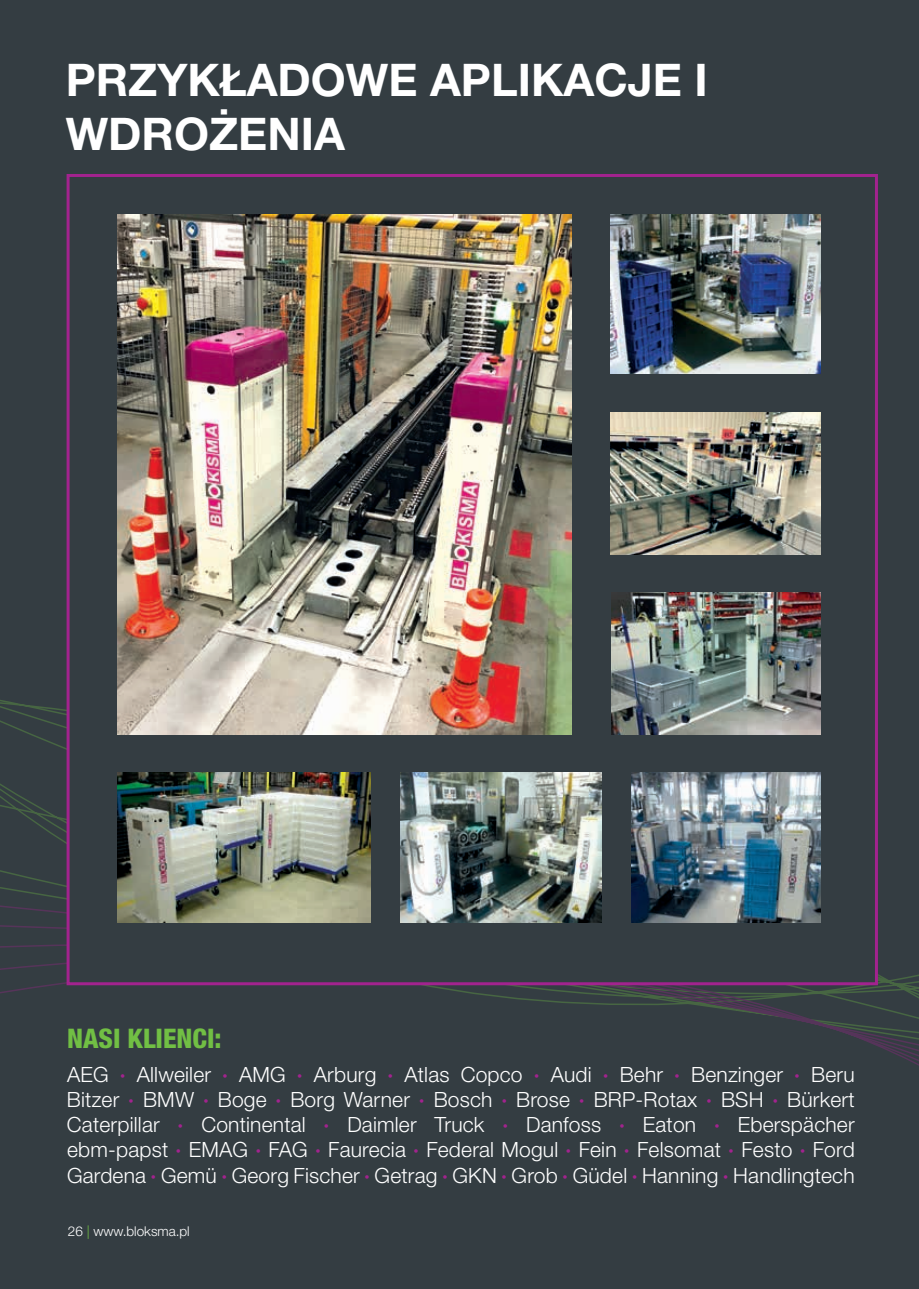
<style>
.page{position:relative;width:919px;height:1289px;background:#fff}
.page>*{position:absolute;margin:0;border:0;box-sizing:border-box;transform-origin:0 0}
.t1{font:700 45px/54px "Helvetica Neue LT Pro";color:#fff}
.t2{font:800 condensed 27px "Helvetica Neue LT Pro";color:#71bf44}
.t3{font:300 21px/25.2px "Helvetica Neue LT Pro";letter-spacing:.01em;color:#fff;text-align:justify}
.t4{font:300 13.5px "Helvetica Neue LT Pro";color:#fff}
.s1{font-weight:700;color:#a2238e}
.s2{color:#71bf44}
</style>
<div class="page">
<div style="left:0;top:0;width:918px;height:1288px;background:#343d42"></div>
<svg style="left:0;top:815px;width:918px;height:250px"></svg>
<div style="left:67px;top:174px;width:810px;height:811px;background:#343d42;border:3px solid #a2238e"></div>
<img style="left:117px;top:214px;width:454px;height:520px">
<img style="left:610px;top:412px;width:210px;height:142px">
<img style="left:611px;top:593px;width:209px;height:141px">
<img style="left:117px;top:772px;width:253px;height:150px">
<img style="left:631px;top:772px;width:189px;height:150px">
<img style="left:401px;top:772px;width:200px;height:150px">
<img style="left:610px;top:214px;width:210px;height:160px">
<h1 class="t1" style="left:66px;top:52px;width:643px">PRZYKŁADOWE APLIKACJE I<br>WDROŻENIA</h1>
<p class="t2" style="left:67px;top:1021px;width:156px">NASI KLIENCI:</p>
<p class="t3" style="left:67px;top:1061px;width:789px">AEG <span class="s1">·</span> Allweiler <span class="s1">·</span> AMG <span class="s1">·</span> Arburg <span class="s1">·</span> Atlas Copco <span class="s1">·</span> Audi <span class="s1">·</span> Behr <span class="s1">·</span> Benzinger <span class="s1">·</span> Beru Bitzer <span class="s1">·</span> BMW <span class="s1">·</span> Boge <span class="s1">·</span> Borg Warner <span class="s1">·</span> Bosch <span class="s1">·</span> Brose <span class="s1">·</span> BRP-Rotax <span class="s1">·</span> BSH <span class="s1">·</span> Bürkert Caterpillar <span class="s1">·</span> Continental <span class="s1">·</span> Daimler Truck <span class="s1">·</span> Danfoss <span class="s1">·</span> Eaton <span class="s1">·</span> Eberspächer ebm-papst <span class="s1">·</span> EMAG <span class="s1">·</span> FAG <span class="s1">·</span> Faurecia <span class="s1">·</span> Federal Mogul <span class="s1">·</span> Fein <span class="s1">·</span> Felsomat <span class="s1">·</span> Festo <span class="s1">·</span> Ford Gardena <span class="s1">·</span> Gemü <span class="s1">·</span> Georg Fischer <span class="s1">·</span> Getrag <span class="s1">·</span> GKN <span class="s1">·</span> Grob <span class="s1">·</span> Güdel <span class="s1">·</span> Hanning <span class="s1">·</span> Handlingtech</p>
<p class="t4" style="left:68px;top:1222px;width:123px">26 <span class="s2">|</span> www.bloksma.pl</p>
</div>
